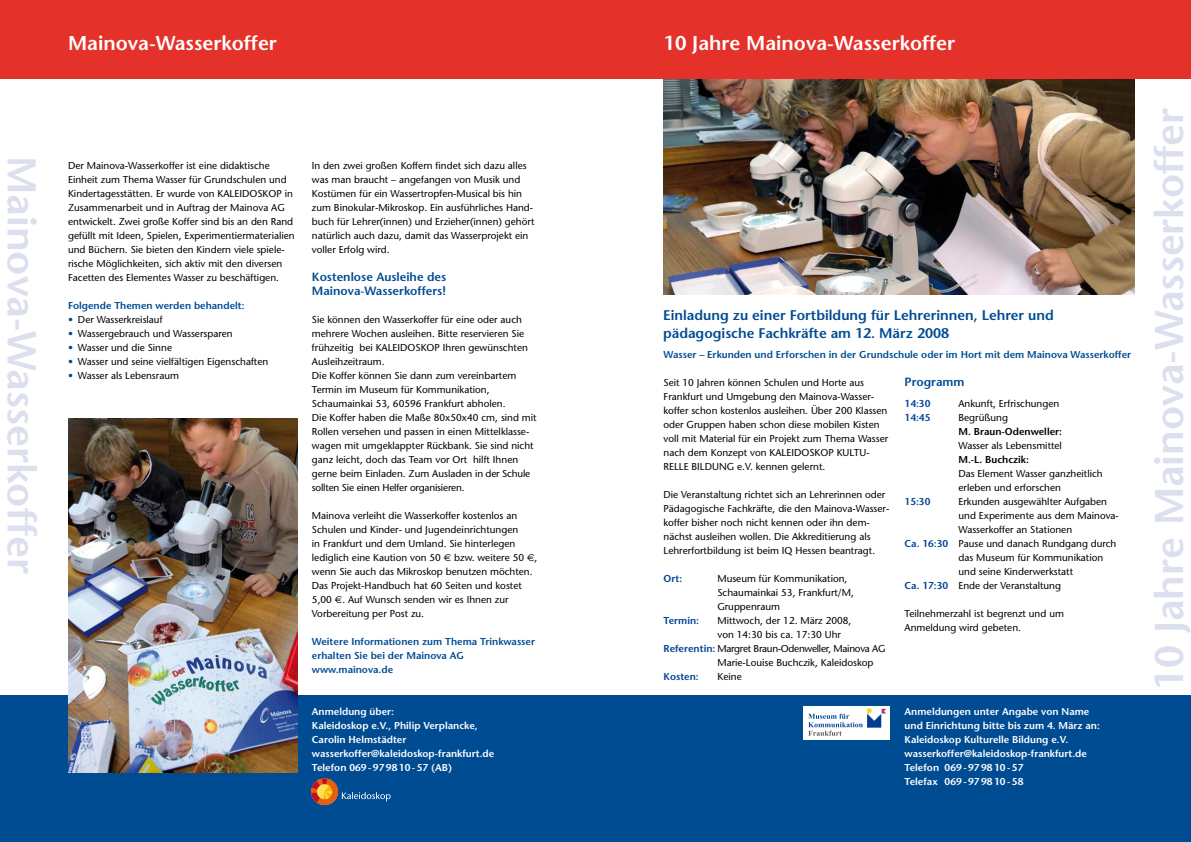
<style>
.page{position:relative;width:1191px;height:842px;background:#fff}
.page>*{position:absolute;margin:0;border:0;box-sizing:border-box;transform-origin:0 0}
.t1{font:600 40px "Stone Sans";color:#dcdfee}
.t2{font:600 20px "Stone Sans";color:#fff}
.t3{font:600 14px/18px "Stone Sans";color:#004c93}
.t4{font:600 12px/14px "Stone Sans";color:#004c93}
.t5{font:10px/14px "Stone Sans";color:#000}
.t6{font:600 10px/14px "Stone Sans";color:#fff}
.t7{font:600 10px/14px "Stone Sans";color:#004c93}
.t8{font:10px "Stone Sans";letter-spacing:-.03em;color:#000}
.t9{font:600 10px "Stone Sans";color:#004494}
.t10{font:600 10px "Stone Sans";color:#000}
.s1{color:#004494}
.s2{font-family:"Euro Sans"}
.s3{font-weight:600;color:#004494}
</style>
<div class="page">
<div style="left:0;top:0;width:1191px;height:79px;background:#e4312a"></div>
<div style="left:0;top:694px;width:1191px;height:148px;background:#004c93"></div>
<img style="left:68px;top:419px;width:230px;height:353px">
<img style="left:663px;top:79px;width:471px;height:216px">
<img style="left:312px;top:778px;width:27px;height:28px">
<svg style="left:342px;top:792px;width:48px;height:9px"></svg>
<div style="left:803px;top:706px;width:87px;height:34px;background:#fff"></div>
<img style="left:867px;top:708px;width:20px;height:20px">
<svg style="left:808px;top:714px;width:54px;height:22px"></svg>
<h1 class="t1" style="left:47px;top:156px;width:419px;rotate:90deg">Mainova-Wasserkoffer</h1>
<h2 class="t2" style="left:68px;top:31px;width:210px">Mainova-Wasserkoffer</h2>
<h2 class="t2" style="left:663px;top:31px;width:293px">10 Jahre Mainova-Wasserkoffer</h2>
<p class="t5" style="left:68px;top:158px;width:228px">Der Mainova-Wasserkoffer ist eine didaktische Einheit zum Thema Wasser für Grundschulen und Kindertagesstätten. Er wurde von KALEIDOSKOP in Zusammenarbeit und in Auftrag der Mainova AG entwickelt. Zwei große Koffer sind bis an den Rand gefüllt mit Ideen, Spielen, Experimentiermaterialien und Büchern. Sie bieten den Kindern viele spiele&shy;rische Möglichkeiten, sich aktiv mit den diversen Facetten des Elementes Wasser zu beschäftigen.</p>
<p class="t7" style="left:68px;top:298px;width:178px">Folgende Themen werden behandelt:</p>
<p class="t5" style="left:68px;top:312px;width:96px"><span class="s1">•</span> Der Wasserkreislauf</p>
<p class="t5" style="left:68px;top:326px;width:166px"><span class="s1">•</span> Wassergebrauch und Wassersparen</p>
<p class="t5" style="left:68px;top:340px;width:105px"><span class="s1">•</span> Wasser und die Sinne</p>
<p class="t5" style="left:68px;top:354px;width:202px"><span class="s1">•</span> Wasser und seine vielfältigen Eigenschaften</p>
<p class="t5" style="left:68px;top:368px;width:112px"><span class="s1">•</span> Wasser als Lebensraum</p>
<p class="t5" style="left:312px;top:158px;width:224px">In den zwei großen Koffern findet sich dazu alles was man braucht – angefangen von Musik und Kostümen für ein Wassertropfen-Musical bis hin zum Binokular-Mikroskop. Ein ausführliches Hand&shy;buch für Lehrer(innen) und Erzieher(innen) gehört natürlich auch dazu, damit das Wasserprojekt ein voller Erfolg wird.</p>
<p class="t4" style="left:312px;top:270px;width:136px">Kostenlose Ausleihe des<br>Mainova-Wasserkoffers!</p>
<p class="t5" style="left:312px;top:312px;width:226px">Sie können den Wasserkoffer für eine oder auch mehrere Wochen ausleihen. Bitte reservieren Sie frühzeitig bei KALEIDOSKOP Ihren gewünschten Ausleihzeitraum.<br>Die Koffer können Sie dann zum vereinbartem Termin im Museum für Kommunikation, Schaumainkai 53, 60596 Frankfurt abholen.<br>Die Koffer haben die Maße 80x50x40 cm, sind mit Rollen versehen und passen in einen Mittelklasse&shy;wagen mit umgeklappter Rückbank. Sie sind nicht ganz leicht, doch das Team vor Ort hilft Ihnen gerne beim Einladen. Zum Ausladen in der Schule sollten Sie einen Helfer organisieren.</p>
<p class="t5" style="left:312px;top:508px;width:227px">Mainova verleiht die Wasserkoffer kostenlos an Schulen und Kinder- und Jugendeinrichtungen<br>in Frankfurt und dem Umland. Sie hinterlegen lediglich eine Kaution von 50 <span class="s2">E</span> bzw. weitere 50 <span class="s2">E</span>, wenn Sie auch das Mikroskop benutzen möchten.<br>Das Projekt-Handbuch hat 60 Seiten und kostet 5,00 <span class="s2">E</span>. Auf Wunsch senden wir es Ihnen zur Vorbereitung per Post zu.</p>
<p class="t7" style="left:312px;top:634px;width:225px">Weitere Informationen zum Thema Trinkwasser erhalten Sie bei der Mainova AG www.mainova.de</p>
<h3 class="t3" style="left:663px;top:306px;width:392px">Einladung zu einer Fortbildung für Lehrerinnen, Lehrer und pädagogische Fachkräfte am 12. März 2008</h3>
<p class="t7" style="left:663px;top:347px;width:469px">Wasser – Erkunden und Erforschen in der Grundschule oder im Hort mit dem Mainova Wasserkoffer</p>
<p class="t4" style="left:904px;top:375px;width:61px">Programm</p>
<p class="t9" style="left:904px;top:397px;width:27px">14:30</p>
<p class="t5" style="left:958px;top:396px;width:102px">Ankunft, Erfrischungen</p>
<p class="t9" style="left:904px;top:411px;width:27px">14:45</p>
<p class="t5" style="left:958px;top:410px;width:51px">Begrüßung</p>
<p class="t10" style="left:958px;top:425px;width:105px">M. Braun-Odenweller:</p>
<p class="t5" style="left:958px;top:438px;width:105px">Wasser als Lebensmittel</p>
<p class="t10" style="left:958px;top:453px;width:72px">M.-L. Buchczik:</p>
<p class="t5" style="left:958px;top:466px;width:146px">Das Element Wasser ganzheitlich erleben und erforschen</p>
<p class="t9" style="left:904px;top:495px;width:27px">15:30</p>
<p class="t5" style="left:958px;top:494px;width:150px">Erkunden ausgewählter Aufgaben</p>
<p class="t5" style="left:958px;top:508px;width:162px">und Experimente aus dem Mainova-</p>
<p class="t5" style="left:958px;top:522px;width:115px">Wasserkoffer an Stationen</p>
<p class="t5" style="left:904px;top:536px;width:213px"><span class="s3">Ca. 16:30</span> Pause und danach Rundgang durch</p>
<p class="t5" style="left:958px;top:550px;width:146px">das Museum für Kommunikation</p>
<p class="t5" style="left:958px;top:564px;width:116px">und seine Kinderwerkstatt</p>
<p class="t5" style="left:904px;top:578px;width:158px"><span class="s3">Ca. 17:30</span> Ende der Veranstaltung</p>
<p class="t5" style="left:904px;top:606px;width:161px">Teilnehmerzahl ist begrenzt und um<br>Anmeldung wird gebeten.</p>
<p class="t5" style="left:663px;top:375px;width:226px">Seit 10 Jahren können Schulen und Horte aus Frankfurt und Umgebung den Mainova-Wasser&shy;koffer schon kostenlos ausleihen. Über 200 Klassen oder Gruppen haben schon diese mobilen Kisten voll mit Material für ein Projekt zum Thema Wasser nach dem Konzept von KALEIDOSKOP KULTU-RELLE BILDUNG e.V. kennen gelernt.</p>
<p class="t5" style="left:663px;top:487px;width:227px">Die Veranstaltung richtet sich an Lehrerinnen oder Pädagogische Fachkräfte, die den Mainova-Wasser&shy;koffer bisher noch nicht kennen oder ihn dem&shy;nächst ausleihen wollen. Die Akkreditierung als Lehrerfortbildung ist beim IQ Hessen beantragt.</p>
<p class="t9" style="left:663px;top:572px;width:20px">Ort:</p>
<p class="t5" style="left:717px;top:571px;width:138px">Museum für Kommunikation,<br>Schaumainkai 53, Frankfurt/M,<br>Gruppenraum</p>
<p class="t9" style="left:663px;top:614px;width:37px">Termin:</p>
<p class="t5" style="left:717px;top:613px;width:136px">Mittwoch, der 12. März 2008,</p>
<p class="t5" style="left:717px;top:627px;width:125px">von 14:30 bis ca. 17:30 Uhr</p>
<p class="t8" style="left:663px;top:642px;width:223px"><span class="s3">Referentin:</span> Margret Braun-Odenweller, Mainova AG</p>
<p class="t5" style="left:717px;top:655px;width:158px">Marie-Louise Buchczik, Kaleidoskop</p>
<p class="t9" style="left:663px;top:670px;width:37px">Kosten:</p>
<p class="t5" style="left:717px;top:669px;width:26px">Keine</p>
<p class="t6" style="left:312px;top:704px;width:184px">Anmeldung über:<br>Kaleidoskop e.V., Philip Verplancke,<br>Carolin Helmstädter wasserkoffer@kaleidoskop-frankfurt.de<br>Telefon 069 - 97 98 10 - 57 (AB)</p>
<p class="t6" style="left:904px;top:704px;width:197px">Anmeldungen unter Angabe von Name und Einrichtung bitte bis zum 4. März an:<br>Kaleidoskop Kulturelle Bildung e.V. wasserkoffer@kaleidoskop-frankfurt.de Telefon 069 - 97 98 10 - 57<br>Telefax 069 - 97 98 10 - 58</p>
<h1 class="t1" style="left:1144px;top:691px;width:585px;rotate:-90deg">10 Jahre Mainova-Wasserkoffer</h1>
</div>
